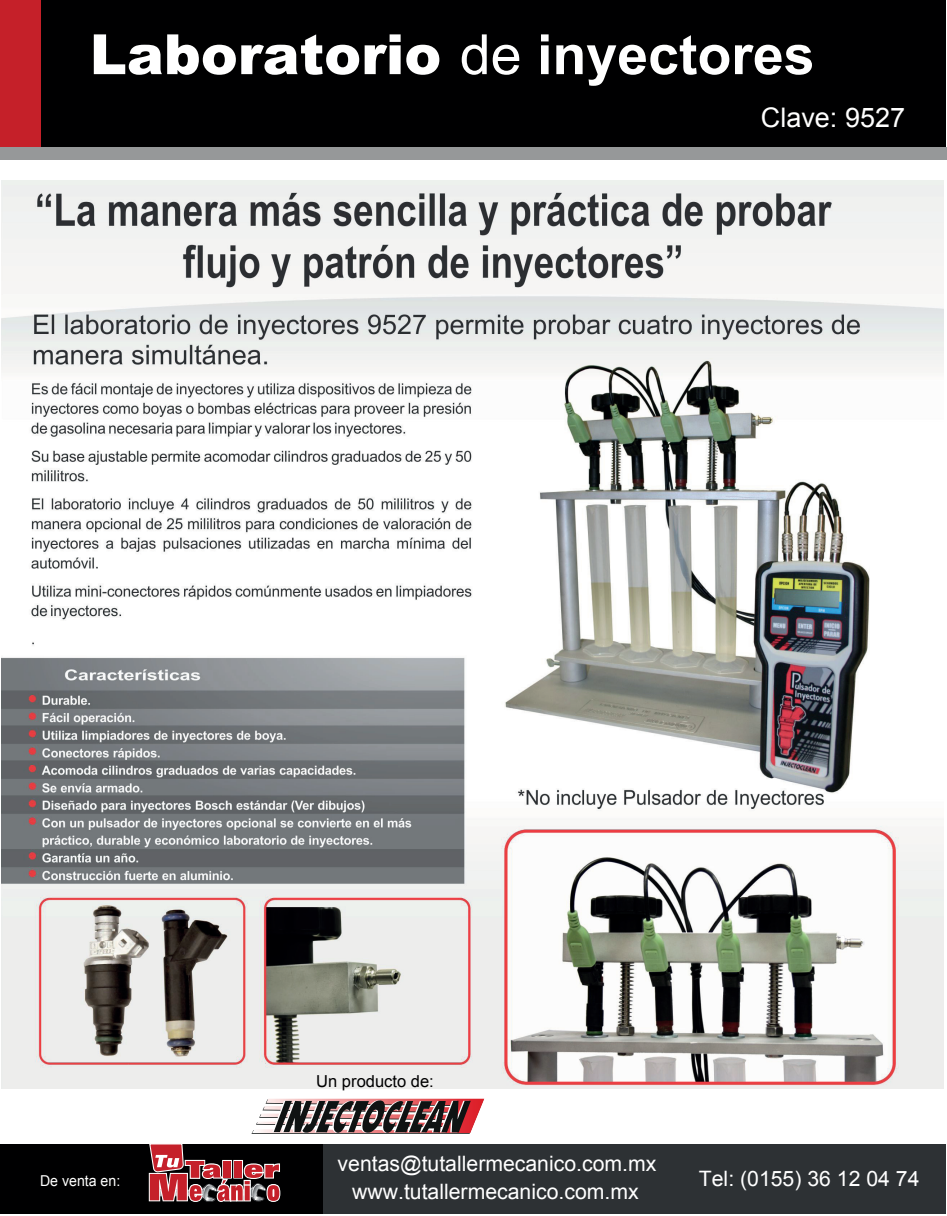
<style>
.page{position:relative;width:947px;height:1216px;background:#fff}
.page>*{position:absolute;margin:0;border:0;box-sizing:border-box;transform-origin:0 0}
.t1{font:900 55.5px "Arial";color:#fff}
.t2{font:27px "Arial";color:#fff}
.t3{font:21.15px "Arial";color:#fff}
.t4{font:16.5px "Arial";color:#000001}
.t5{font:15px "Arial";color:#fff;scale:.94 1}
.s1{font-weight:400}
.s2{font-weight:700}
</style>
<div class="page">
<img style="left:2px;top:181px;width:942px;height:907px">
<svg style="left:252px;top:1098px;width:232px;height:35px"></svg>
<div style="left:0;top:0;width:945px;height:152px;background:#000001"></div>
<div style="left:0;top:0;width:40px;height:155px;background:#c52029"></div>
<div style="left:0;top:147px;width:946px;height:13px;background:#969899"></div>
<div style="left:318px;top:1144px;width:627px;height:70px;background:#2d3134"></div>
<div style="left:0;top:1144px;width:322px;height:70px;background:#000001"></div>
<svg style="left:148px;top:1144px;width:133px;height:58px"></svg>
<h1 class="t1" style="left:90px;top:14px;width:726px">Laboratorio <span class="s1">de</span> <span class="s2">inyectores</span></h1>
<p class="t2" style="left:761px;top:100px;width:146px">Clave: 9527</p>
<p class="t4" style="left:316px;top:1070px;width:119px">Un producto de:</p>
<p class="t3" style="left:338px;top:1150px;width:320px">ventas@tutallermecanico.com.mx</p>
<p class="t5" style="left:40px;top:1171px;width:87px">De venta en:</p>
<p class="t3" style="left:699px;top:1164px;width:222px">Tel: (0155) 36 12 04 74</p>
<p class="t3" style="left:352px;top:1177px;width:288px">www.tutallermecanico.com.mx</p>
</div>
